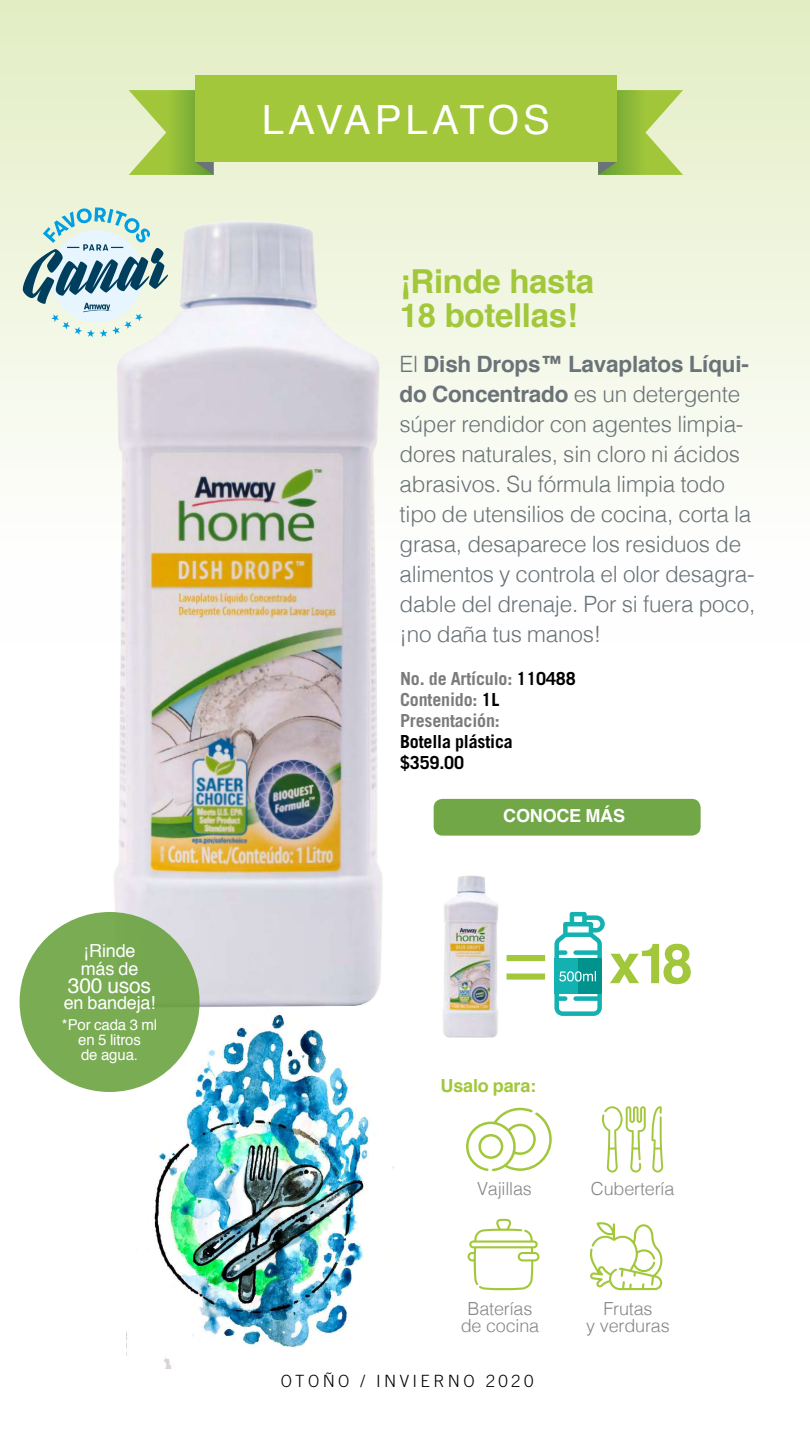
<style>
.page{position:relative;width:810px;height:1440px;background:#fff}
.page>*{position:absolute;margin:0;border:0;box-sizing:border-box;transform-origin:0 0}
.t1{font:40.2px "Helvetica";letter-spacing:.1em;color:#fff}
.t2{font:700 33px/34.5px "Helvetica";letter-spacing:-.01em;color:#a2c73b}
.t3{font:300 22.5px/30px "Helvetica";letter-spacing:-.01em;color:#6a7378}
.t4{font:21px "Helvetica";letter-spacing:-.01em;color:#fff}
.t5{font:300 18px/17px "Helvetica";letter-spacing:-.01em;color:#878787;text-align:center}
.t6{font:700 18px/21px "Trade Gothic LT Std";letter-spacing:-.01em;color:#7c7b7b}
.t7{font:700 18px/21px "Trade Gothic LT Std";letter-spacing:-.01em;color:#000}
.t8{font:18px/18px "Helvetica";letter-spacing:-.01em;color:#fff}
.t9{font:700 18px "Helvetica";letter-spacing:-.01em;color:#a2c73b}
.t10{font:700 18px "Helvetica";letter-spacing:-.01em;color:#fff}
.t11{font:300 16.88px "Trade Gothic LT Std";letter-spacing:.2em;color:#000}
.t12{font:15px/15px "Helvetica";letter-spacing:-.01em;color:#fff;text-align:center}
.s1{font-weight:700}
.s2{color:#000}
</style>
<div class="page">
<div style="left:0;top:1px;width:810px;height:641px;background:linear-gradient(to bottom,#e3eec4,#fff)"></div>
<div style="left:195px;top:75px;width:422px;height:87px;background:#a2c73b"></div>
<svg style="left:129px;top:90px;width:85px;height:85px"></svg>
<svg style="left:598px;top:90px;width:85px;height:85px"></svg>
<img style="left:87px;top:187px;width:318px;height:808px">
<div style="left:507px;top:955px;width:38px;height:6px;background:#a2c73b"></div>
<div style="left:507px;top:973px;width:38px;height:7px;background:#a2c73b"></div>
<svg style="left:554px;top:912px;width:137px;height:104px"></svg>
<img style="left:443px;top:875px;width:56px;height:163px">
<img style="left:127px;top:995px;width:267px;height:374px">
<div style="left:20px;top:912px;width:180px;height:180px;background:#7aac53;border-radius:50%"></div>
<svg style="left:466px;top:1108px;width:86px;height:63px"></svg>
<svg style="left:602px;top:1106px;width:61px;height:67px"></svg>
<svg style="left:468px;top:1219px;width:71px;height:71px"></svg>
<svg style="left:590px;top:1222px;width:72px;height:68px"></svg>
<div style="left:434px;top:799px;width:267px;height:37px;background:#72a748;border-radius:9px"></div>
<svg style="left:23px;top:207px;width:145px;height:130px;background:#b6d0cf"></svg>
<p class="t8" style="left:81px;top:943px;width:59px">¡Rinde más de</p>
<p class="t4" style="left:68px;top:970px;width:85px">300 usos</p>
<p class="t8" style="left:64px;top:994px;width:93px">en bandeja!</p>
<p class="t12" style="left:62px;top:1018px;width:97px">*Por cada 3 ml en 5 litros<br>de agua.</p>
<h1 class="t1" style="left:262px;top:88px;width:290px">LAVAPLATOS</h1>
<h2 class="t2" style="left:400px;top:264px;width:196px">¡Rinde hasta<br>18 botellas!</h2>
<p class="t3" style="left:400px;top:347px;width:357px">El <span class="s1">Dish Drops™ Lavaplatos Líqui&shy;do Concentrado</span> es un detergente súper rendidor con agentes limpia&shy;dores naturales, sin cloro ni ácidos abrasivos. Su fórmula limpia todo tipo de utensilios de cocina, corta la grasa, desaparece los residuos de alimentos y controla el olor desagra&shy;dable del drenaje. Por si fuera poco, ¡no daña tus manos!</p>
<p class="t6" style="left:400px;top:668px;width:177px">No. de Artículo: <span class="s2">110488<br></span>Contenido: <span class="s2">1L<br></span>Presentación:</p>
<p class="t7" style="left:400px;top:731px;width:114px">Botella plástica $359.00</p>
<p class="t10" style="left:503px;top:801px;width:123px">CONOCE MÁS</p>
<p class="t9" style="left:441px;top:1071px;width:97px">Usalo para:</p>
<p class="t5" style="left:477px;top:1179px;width:56px">Vajillas</p>
<p class="t5" style="left:591px;top:1179px;width:85px">Cubertería</p>
<p class="t5" style="left:461px;top:1299px;width:80px">Baterías de cocina</p>
<p class="t5" style="left:586px;top:1299px;width:85px">Frutas<br>y verduras</p>
<p class="t11" style="left:281px;top:1371px;width:254px">OTOÑO / INVIERNO 2020</p>
</div>
